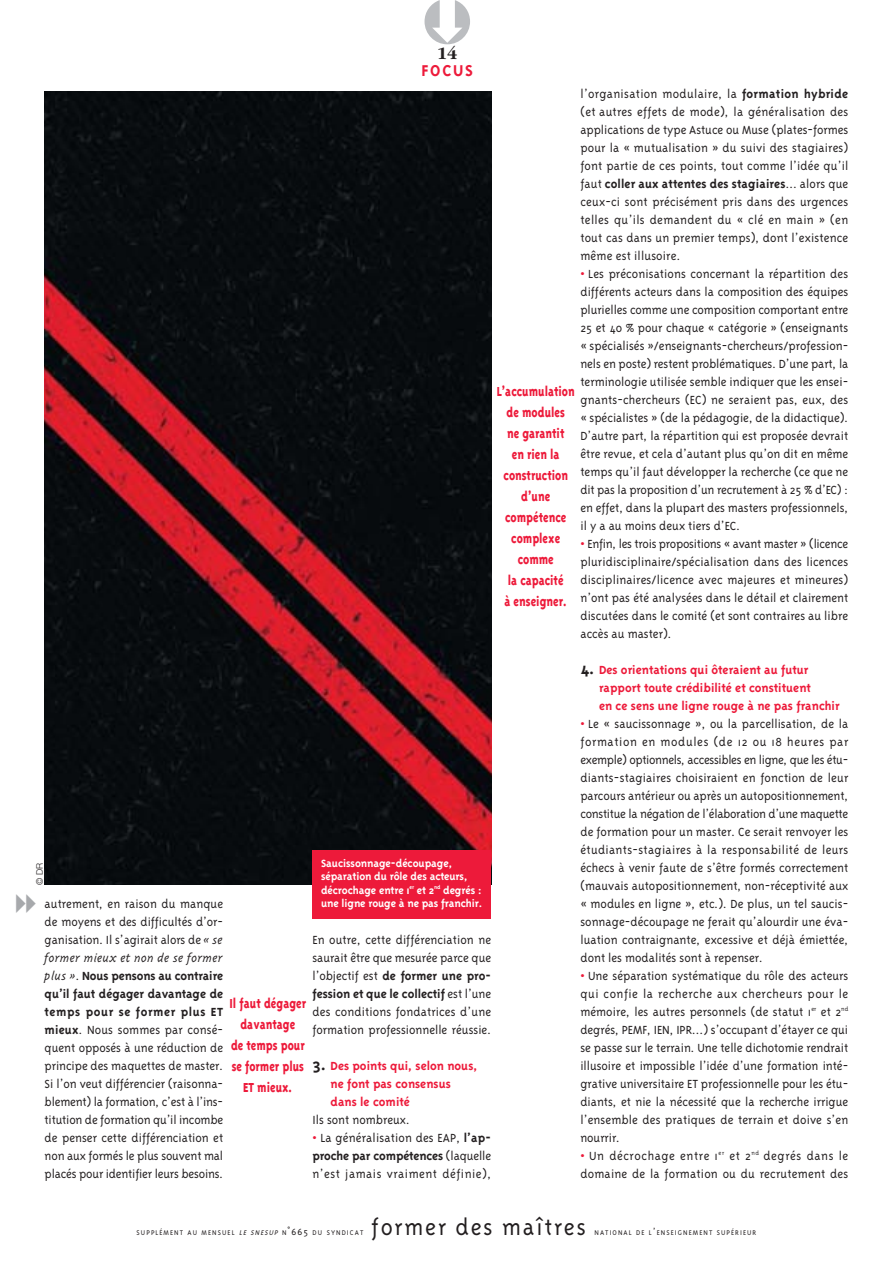
<style>
.page{position:relative;width:893px;height:1263px;background:#fff}
.page>*{position:absolute;margin:0;border:0;box-sizing:border-box;transform-origin:0 0}
.t1{font:300 25.5px "Triplex";letter-spacing:.07em;color:#231f20}
.t2{font:700 18px "Triplex";letter-spacing:.1em;color:#ed1a3a}
.t3{font:700 18px "Garamond";color:#231f20}
.t4{font:800 15px/21px "Triplex";color:#ed1a3a;text-align:center;scale:.8 1}
.t5{font:300 13.5px/18px "Triplex";color:#231f20;text-align:justify}
.t6{font:700 13.5px/18px "Triplex";color:#ed1a3a}
.t7{font:700 12px/13.5px "Triplex";letter-spacing:-.01em;color:#fff}
.t8{font:300 9px "Helvetica Neue";color:#231f20}
.t9{font:300 7.8px "Triplex";letter-spacing:.135em;color:#231f20}
.s1{font-weight:700}
.s2{font-weight:700;color:#ed1a3a}
.s3{font-size:18px;color:#231f20}
.s4{font-style:italic}
.s5{font-size:10.5px}
</style>
<div class="page">
<img style="left:45px;top:91px;width:446px;height:793px">
<div style="left:313px;top:850px;width:178px;height:68px;background:#ed1a3a"></div>
<p class="t3" style="left:437px;top:46px;width:22px">14</p>
<p class="t2" style="left:421px;top:63px;width:53px">FOCUS</p>
<p class="t5" style="left:580px;top:86px;width:269px">l’organisation modulaire, la <span class="s1">formation hybride </span>(et autres effets de mode), la généralisation des applications de type Astuce ou Muse (plates-formes pour la « mutualisation » du suivi des stagiaires) font partie de ces points, tout comme l’idée qu’il faut <span class="s1">coller aux attentes des stagiaires</span>… alors que ceux-ci sont précisément pris dans des urgences telles qu’ils demandent du « clé en main » (en tout cas dans un premier temps), dont l’existence même est illusoire.</p>
<p class="t5" style="left:580px;top:266px;width:269px"><span class="s2">•</span> Les préconisations concernant la répartition des différents acteurs dans la composition des équipes plurielles comme une composition comportant entre 25 et 40 % pour chaque « catégorie » (enseignants « spécialisés »/enseignants-chercheurs/profession&shy;nels en poste) restent problématiques. D’une part, la terminologie utilisée semble indiquer que les ensei&shy;gnants-chercheurs (EC) ne seraient pas, eux, des « spécialistes » (de la pédagogie, de la didactique).<br>D’autre part, la répartition qui est proposée devrait être revue, et cela d’autant plus qu’on dit en même temps qu’il faut développer la recherche (ce que ne dit pas la proposition d’un recrutement à 25 % d’EC) : en effet, dans la plupart des masters professionnels, il y a au moins deux tiers d’EC.</p>
<p class="t5" style="left:580px;top:536px;width:269px"><span class="s2">•</span> Enfin, les trois propositions « avant master » (licence pluridisciplinaire/spécialisation dans des licences disciplinaires/licence avec majeures et mineures) n’ont pas été analysées dans le détail et clairement discutées dans le comité (et sont contraires au libre accès au master).</p>
<p class="t6" style="left:599px;top:662px;width:242px;text-indent:-19px"><span class="s3">4.</span> Des orientations qui ôteraient au futur rapport toute crédibilité et constituent<br>en ce sens une ligne rouge à ne pas franchir</p>
<p class="t5" style="left:580px;top:716px;width:269px"><span class="s2">•</span> Le « saucissonnage », ou la parcellisation, de la formation en modules (de 12 ou 18 heures par exemple) optionnels, accessibles en ligne, que les étu&shy;diants-stagiaires choisiraient en fonction de leur parcours antérieur ou après un autopositionnement, constitue la négation de l’élaboration d’une maquette de formation pour un master. Ce serait renvoyer les étudiants-stagiaires à la responsabilité de leurs échecs à venir faute de s’être formés correctement (mauvais autopositionnement, non-réceptivité aux « modules en ligne », etc.). De plus, un tel saucis&shy;sonnage-découpage ne ferait qu’alourdir une éva&shy;luation contraignante, excessive et déjà émiettée, dont les modalités sont à repenser.</p>
<p class="t5" style="left:580px;top:968px;width:269px"><span class="s2">•</span> Une séparation systématique du rôle des acteurs qui confie la recherche aux chercheurs pour le mémoire, les autres personnels (de statut 1<sup>er</sup> et 2<sup>nd </sup>degrés, PEMF, IEN, IPR…) s’occupant d’étayer ce qui se passe sur le terrain. Une telle dichotomie rendrait illusoire et impossible l’idée d’une formation inté&shy;grative universitaire ET professionnelle pour les étu&shy;diants, et nie la nécessité que la recherche irrigue l’ensemble des pratiques de terrain et doive s’en nourrir.</p>
<p class="t5" style="left:580px;top:1148px;width:269px"><span class="s2">•</span> Un décrochage entre 1<sup>er</sup> et 2<sup>nd</sup> de grés dans le domaine de la formation ou du recrutement des</p>
<p class="t4" style="left:497px;top:383px;width:99px">L’accumulation de modules<br>ne garantit<br>en rien la construction d’une compétence complexe comme<br>la capacité<br>à enseigner.</p>
<p class="t7" style="left:321px;top:857px;width:163px">Saucissonnage-découpage, séparation du rôle des acteurs, décrochage entre 1<sup>er</sup> et 2<sup>nd</sup> degrés : une ligne rouge à ne pas franchir.</p>
<p class="t8" style="left:34px;top:884px;width:23px;rotate:-90deg">© DR</p>
<p class="t5" style="left:45px;top:896px;width:180px">autrement, en raison du manque de moyens et des difficultés d’or&shy;ganisation. Il s’agirait alors de <span class="s4">« se former mieux et non de se former plus »</span>. <span class="s1">Nous pensons au contraire qu’il faut dégager davantage de temps pour se former plus ET mieux</span>. Nous sommes par consé&shy;quent opposés à une réduction de principe des maquettes de master.<br>Si l’on veut différencier (raisonna&shy;blement) la formation, c’est à l’ins&shy;titution de formation qu’il incombe de penser cette différenciation et non aux formés le plus souvent mal placés pour identifier leurs besoins.</p>
<p class="t5" style="left:313px;top:932px;width:180px">En outre, cette différenciation ne saurait être que mesurée parce que l’objectif est <span class="s1">de former une pro&shy;fession et que le collectif</span> est l’une des conditions fondatrices d’une formation professionnelle réussie.</p>
<p class="t6" style="left:313px;top:1058px;width:166px"><span class="s3">3.</span> Des points qui, selon nous,</p>
<p class="t6" style="left:331px;top:1076px;width:122px">ne font pas consensus</p>
<p class="t6" style="left:331px;top:1094px;width:81px">dans le comité</p>
<p class="t5" style="left:313px;top:1112px;width:99px">Ils sont nombreux.</p>
<p class="t5" style="left:313px;top:1130px;width:180px"><span class="s2">•</span> La généralisation des EAP, <span class="s1">l’ap&shy;proche par compétences</span> (laquelle n’est jamais vraiment définie),</p>
<p class="t4" style="left:230px;top:994px;width:97px">Il faut dégager davantage<br>de temps pour se former plus<br>ET mieux.</p>
<p class="t9" style="left:137px;top:1230px;width:228px">SUPPLÉMENT AU MENSUEL <span class="s4">LE SNESUP</span> N<span class="s5">˚665</span> DU SYNDICAT</p>
<p class="t1" style="left:371px;top:1218px;width:216px">former des maîtres</p>
<p class="t9" style="left:594px;top:1230px;width:163px">NATIONAL DE L<span class="s5">’</span>ENSEIGNEMENT SUPÉRIEUR</p>
</div>
